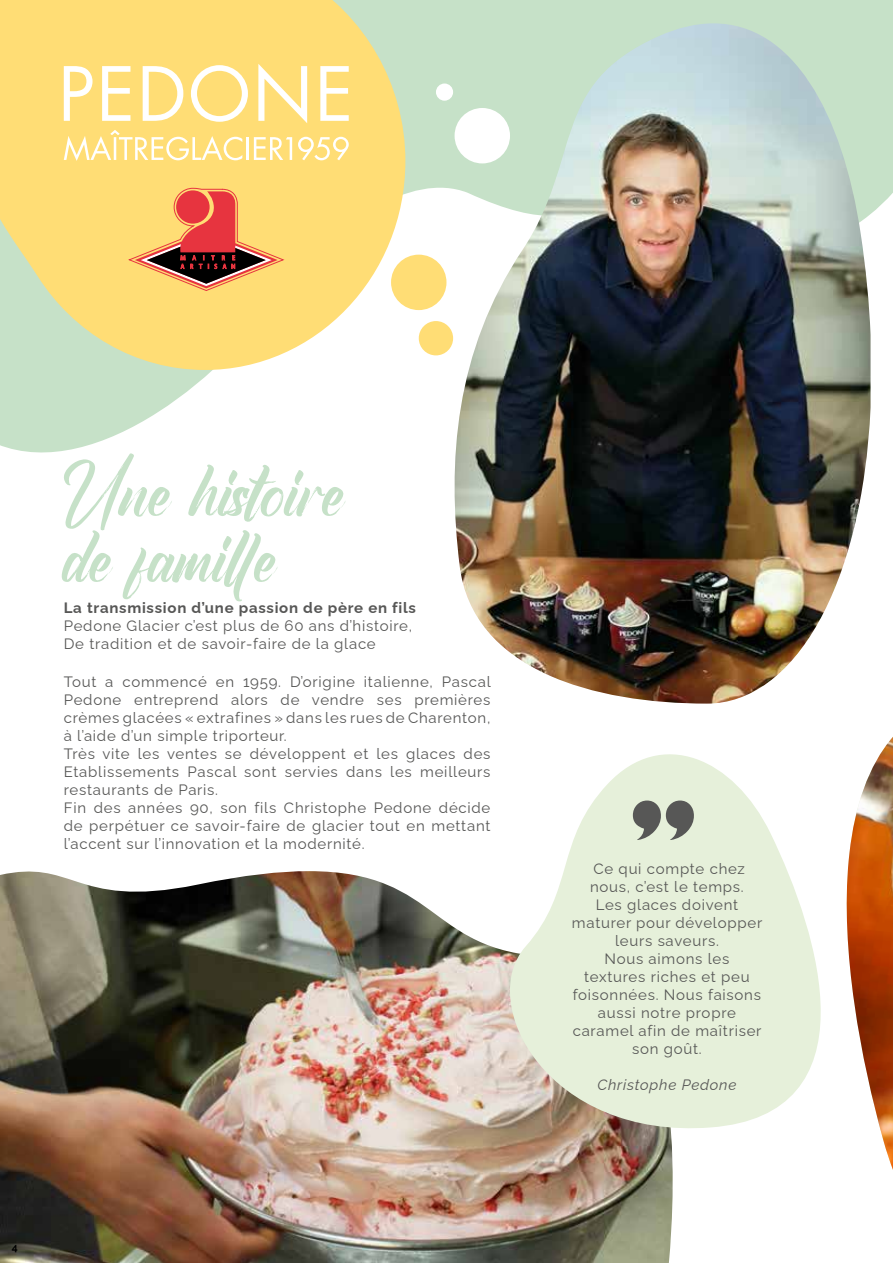
<style>
.page{position:relative;width:893px;height:1263px;background:#fff}
.page>*{position:absolute;margin:0;border:0;box-sizing:border-box;transform-origin:0 0}
.t1{font:70.5px/66px "Brushtime Logotype";color:#c6e1c8}
.t2{font:15px/18px "Raleway";letter-spacing:.05em;color:#575756}
.t3{font:700 15px "Raleway";letter-spacing:.05em;color:#575756}
.t4{font:italic 15px "Raleway";letter-spacing:.05em;color:#575756}
.t5{font:700 10.5px "Raleway";color:#000}
</style>
<div class="page">
<svg style="left:0;top:0;width:893px;height:453px"></svg>
<svg style="left:0;top:0;width:405px;height:370px;background:#f8e088"></svg>
<svg style="left:64px;top:66px;width:29px;height:55px"></svg>
<svg style="left:102px;top:66px;width:28px;height:55px"></svg>
<svg style="left:143px;top:66px;width:40px;height:55px"></svg>
<svg style="left:191px;top:65px;width:57px;height:57px"></svg>
<svg style="left:258px;top:64px;width:49px;height:59px"></svg>
<svg style="left:320px;top:66px;width:29px;height:55px"></svg>
<svg style="left:64px;top:130px;width:178px;height:31px"></svg>
<hr style="left:247px;top:137px;width:2px;height:23px;background:#fff">
<svg style="left:254px;top:137px;width:38px;height:23px"></svg>
<svg style="left:298px;top:137px;width:51px;height:23px"></svg>
<svg style="left:129px;top:188px;width:155px;height:103px;background:#d8955b"></svg>
<img style="left:453px;top:23px;width:417px;height:681px">
<div style="left:391px;top:255px;width:55px;height:55px;background:#ffdd75;border-radius:50%"></div>
<div style="left:455px;top:108px;width:55px;height:55px;background:#fff;border-radius:50%"></div>
<div style="left:419px;top:321px;width:34px;height:34px;background:#ffdd75;border-radius:50%"></div>
<div style="left:436px;top:84px;width:17px;height:17px;background:#fff;border-radius:50%"></div>
<img style="left:0;top:871px;width:673px;height:392px">
<svg style="left:476px;top:754px;width:322px;height:386px;fill:#e6f0da"></svg>
<svg style="left:798px;top:688px;width:72px;height:400px"></svg>
<img style="left:840px;top:737px;width:53px;height:433px">
<svg style="left:633px;top:800px;width:61px;height:40px;background:#8f9389"></svg>
<h1 class="t1" style="left:64px;top:456px;width:282px">Une histoire de famille</h1>
<p class="t3" style="left:64px;top:596px;width:354px">La transmission d’une passion de père en fils</p>
<p class="t2" style="left:64px;top:615px;width:350px">Pedone Glacier c’est plus de 60 ans d’histoire,<br>De tradition et de savoir-faire de la glace</p>
<p class="t2" style="left:64px;top:671px;width:429px">Tout a commencé en 1959. D’origine italienne, Pascal Pedone entreprend alors de vendre ses premières crèmes glacées « extrafines » dans les rues de Charenton, à l’aide d’un simple triporteur.<br>Très vite les ventes se développent et les glaces des Etablissements Pascal sont servies dans les meilleurs restaurants de Paris.<br>Fin des années 90, son fils Christophe Pedone décide de perpétuer ce savoir-faire de glacier tout en mettant l’accent sur l’innovation et la modernité.</p>
<p class="t5" style="left:12px;top:1239px;width:7px">4</p>
<p class="t2" style="left:572px;top:858px;width:192px;text-align:center">Ce qui compte chez nous, c’est le temps.<br>Les glaces doivent maturer pour développer leurs saveurs.<br>Nous aimons les<br>textures riches et peu foisonnées. Nous faisons aussi notre propre caramel afin de maîtriser son goût.</p>
<p class="t4" style="left:597px;top:1073px;width:140px">Christophe Pedone</p>
</div>
